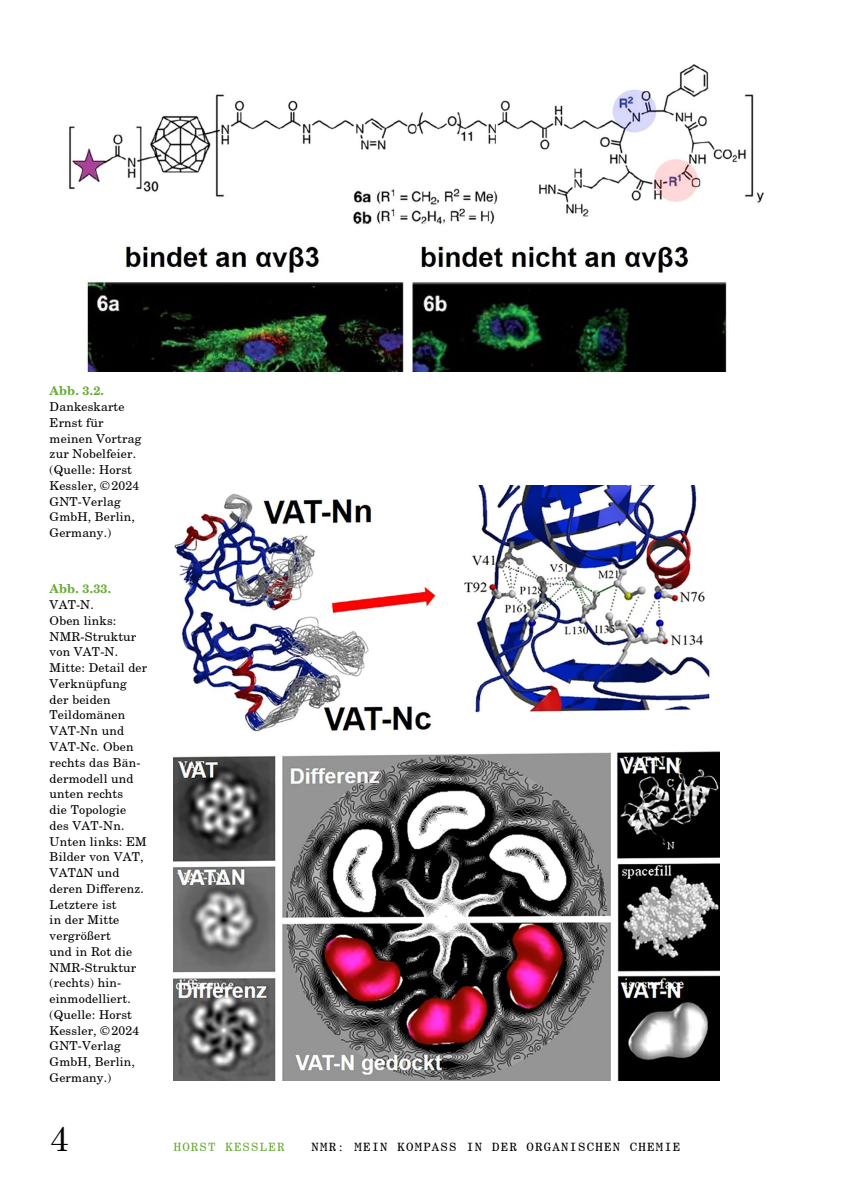
<style>
.page{position:relative;width:844px;height:1191px;background:#fff}
.page>*{position:absolute;margin:0;border:0;box-sizing:border-box;transform-origin:0 0}
.t1{font:35px "Century Schoolbook";color:#000}
.t2{font:12.25px/15.8px "New Century Schoolbook";letter-spacing:.015em;color:#000}
.t3{font:12.25px "Century Schoolbook BT Monospace";letter-spacing:.1em;color:#000}
.t4{font:700 12.25px "New Century Schlbk";letter-spacing:.015em;color:#68aa38}
.t5{font:12.25px "Century Schoolbook BT Monospace";letter-spacing:.1em;color:#68aa38}
.s1{font-family:"Cambria Math"}
</style>
<div class="page">
<img style="left:69px;top:64px;width:695px;height:307px">
<img style="left:174px;top:485px;width:545px;height:595px">
<p class="t4" style="left:50px;top:383px;width:56px">Abb. 3.2.</p>
<p class="t2" style="left:50px;top:398px;width:93px">Dankeskarte<br>Ernst für meinen Vortrag zur Nobelfeier. (Quelle: Horst<br>Kessler, © 2024<br>GNT-Verlag<br>GmbH, Berlin,<br>Germany.)</p>
<p class="t4" style="left:50px;top:581px;width:63px">Abb. 3.33.</p>
<p class="t2" style="left:50px;top:596px;width:99px">VAT-N.<br>Oben links:<br>NMR-Struktur von VAT-N.<br>Mitte: Detail der<br>Verknüpfung der beiden<br>Teildomänen<br>VAT-Nn und<br>VAT-Nc. Oben rechts das Bän&shy;dermodell und unten rechts<br>die Topologie des VAT-Nn.<br>Unten links: EM<br>Bilder von VAT,<br>VAT<span class="s1">Δ</span>N und deren Differenz.<br>Letztere ist<br>in der Mitte vergrößert<br>und in Rot die<br>NMR-Struktur (rechts) hin&shy;einmodelliert. (Quelle: Horst<br>Kessler, © 2024<br>GNT-Verlag<br>GmbH, Berlin,<br>Germany.)</p>
<h1 class="t1" style="left:50px;top:1109px;width:21px">4</h1>
<p class="t5" style="left:174px;top:1139px;width:112px">HORST KESSLER</p>
<p class="t3" style="left:311px;top:1139px;width:370px">NMR: MEIN KOMPASS IN DER ORGANISCHEN CHEMIE</p>
</div>
